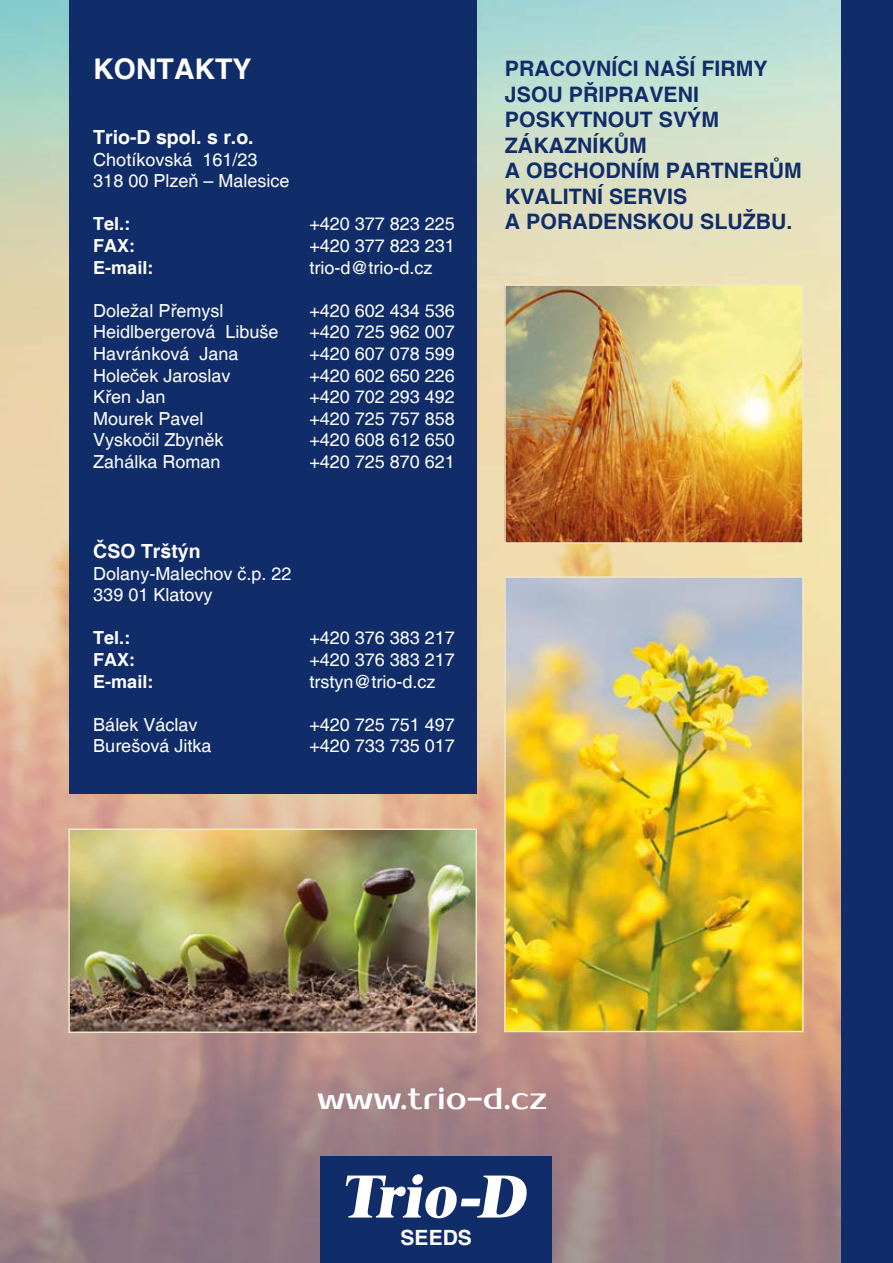
<style>
.page{position:relative;width:893px;height:1263px;background:#fff}
.page>*{position:absolute;margin:0;border:0;box-sizing:border-box;transform-origin:0 0}
.t1{font:30px "Prosto One";color:#fff}
.t2{font:700 28.5px "Helvetica";color:#fff}
.t3{font:700 21.3px/25.5px "Helvetica";color:#102d69}
.t4{font:700 21px "Helvetica";color:#fff}
.t5{font:700 19.5px "Helvetica";color:#fff}
.t6{font:18px/21.6px "Helvetica";color:#fff}
.t7{font:700 18px "Helvetica";color:#fff}
</style>
<div class="page">
<img style="left:0;top:0;width:841px;height:1263px">
<div style="left:841px;top:0;width:52px;height:1263px;background:#102d69"></div>
<div style="left:69px;top:0;width:407px;height:793px;background:#102d69"></div>
<img style="left:71px;top:831px;width:403px;height:199px">
<div style="left:68px;top:828px;width:409px;height:205px;border:2px solid #f1e6c9"></div>
<div style="left:320px;top:1157px;width:231px;height:106px;background:#102d69"></div>
<svg style="left:346px;top:1174px;width:181px;height:44px"></svg>
<img style="left:507px;top:579px;width:294px;height:450px">
<div style="left:504px;top:576px;width:300px;height:456px;border:2px solid #f1e6c9"></div>
<img style="left:507px;top:287px;width:294px;height:254px">
<div style="left:504px;top:284px;width:300px;height:260px;border:2px solid #f1e6c9"></div>
<h2 class="t2" style="left:93px;top:52px;width:160px">KONTAKTY</h2>
<p class="t5" style="left:93px;top:125px;width:162px">Trio-D spol. s r.o.</p>
<p class="t6" style="left:93px;top:149px;width:198px">Chotíkovská 161/23<br>318 00 Plzeň – Malesice</p>
<p class="t7" style="left:93px;top:213px;width:39px">Tel.:</p>
<p class="t6" style="left:309px;top:214px;width:147px">+420 377 823 225</p>
<p class="t7" style="left:93px;top:235px;width:43px">FAX:</p>
<p class="t6" style="left:309px;top:235px;width:147px">+420 377 823 231</p>
<p class="t7" style="left:93px;top:256px;width:62px">E-mail:</p>
<p class="t6" style="left:309px;top:257px;width:125px">trio-d@trio-d.cz</p>
<p class="t6" style="left:93px;top:300px;width:132px">Doležal Přemysl</p>
<p class="t6" style="left:309px;top:300px;width:147px">+420 602 434 536</p>
<p class="t6" style="left:93px;top:322px;width:187px">Heidlbergerová Libuše</p>
<p class="t6" style="left:309px;top:322px;width:147px">+420 725 962 007</p>
<p class="t6" style="left:93px;top:343px;width:147px">Havránková Jana</p>
<p class="t6" style="left:309px;top:343px;width:147px">+420 607 078 599</p>
<p class="t6" style="left:93px;top:365px;width:139px">Holeček Jaroslav</p>
<p class="t6" style="left:309px;top:365px;width:147px">+420 602 650 226</p>
<p class="t6" style="left:93px;top:387px;width:74px">Křen Jan</p>
<p class="t6" style="left:309px;top:387px;width:147px">+420 702 293 492</p>
<p class="t6" style="left:93px;top:408px;width:112px">Mourek Pavel</p>
<p class="t6" style="left:309px;top:408px;width:147px">+420 725 757 858</p>
<p class="t6" style="left:93px;top:430px;width:132px">Vyskočil Zbyněk</p>
<p class="t6" style="left:309px;top:430px;width:147px">+420 608 612 650</p>
<p class="t6" style="left:93px;top:451px;width:129px">Zahálka Roman</p>
<p class="t6" style="left:309px;top:451px;width:147px">+420 725 870 621</p>
<p class="t5" style="left:93px;top:539px;width:109px">ČSO Trštýn</p>
<p class="t6" style="left:93px;top:563px;width:200px">Dolany-Malechov č.p. 22<br>339 01 Klatovy</p>
<p class="t7" style="left:93px;top:627px;width:39px">Tel.:</p>
<p class="t6" style="left:309px;top:628px;width:147px">+420 376 383 217</p>
<p class="t7" style="left:93px;top:649px;width:43px">FAX:</p>
<p class="t6" style="left:309px;top:649px;width:147px">+420 376 383 217</p>
<p class="t7" style="left:93px;top:670px;width:62px">E-mail:</p>
<p class="t6" style="left:309px;top:671px;width:128px">trstyn@trio-d.cz</p>
<p class="t6" style="left:93px;top:714px;width:106px">Bálek Václav</p>
<p class="t6" style="left:309px;top:714px;width:147px">+420 725 751 497</p>
<p class="t6" style="left:93px;top:736px;width:120px">Burešová Jitka</p>
<p class="t6" style="left:309px;top:736px;width:147px">+420 733 735 017</p>
<p class="t3" style="left:505px;top:57px;width:298px">PRACOVNÍCI NAŠÍ FIRMY<br>JSOU PŘIPRAVENI<br>POSKYTNOUT SVÝM<br>ZÁKAZNÍKŮM<br>A OBCHODNÍM PARTNERŮM<br>KVALITNÍ SERVIS<br>A PORADENSKOU SLUŽBU.</p>
<h1 class="t1" style="left:317px;top:1081px;width:232px">www.trio-d.cz</h1>
<p class="t4" style="left:401px;top:1225px;width:73px">SEEDS</p>
</div>
